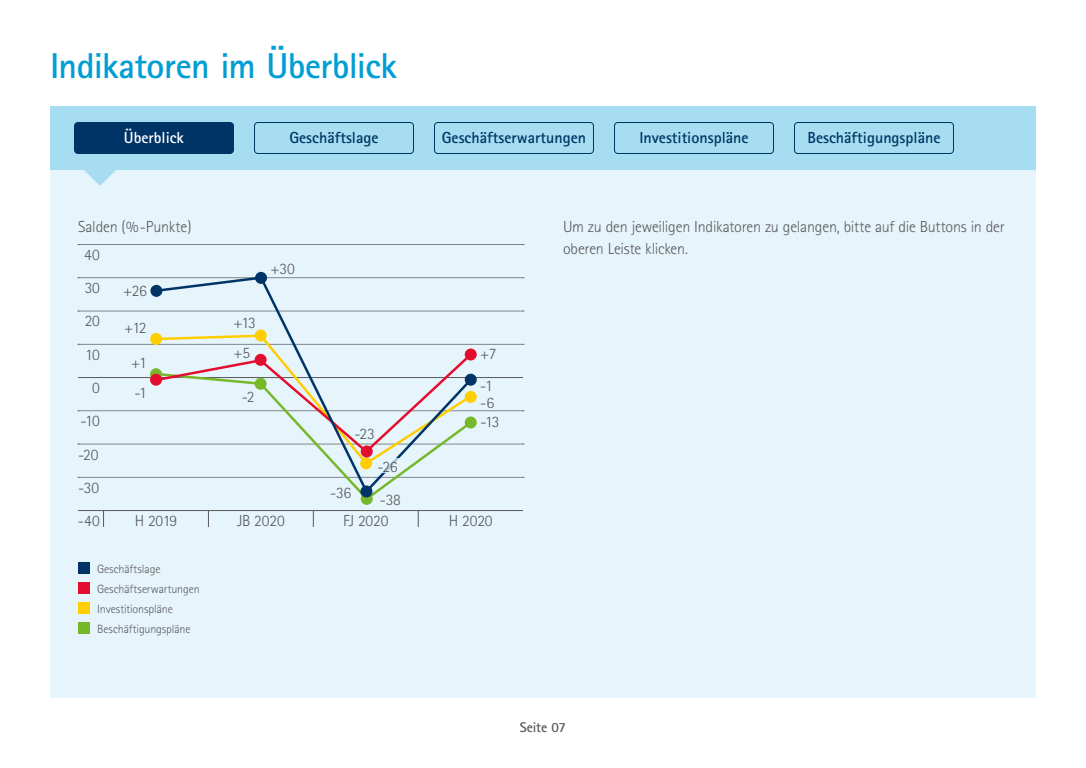
<style>
.page{position:relative;width:1086px;height:768px;background:#fff}
.page>*{position:absolute;margin:0;border:0;box-sizing:border-box;transform-origin:0 0}
.Headline_Kategorie_2{font:700 36px "Rotis Sans Serif";letter-spacing:-.015em;color:#009ed4}
.Fliesstext_10_pt_tit{font:300 16px/22px "Rotis Sans Serif";letter-spacing:-.015em;color:#58585a}
.t1{font:700 16px "Rotis Sans Serif";color:#036}
.t2{font:700 16px "Rotis Sans Serif";color:#fff}
.Headline_Kategorie_2-2{font:700 14px "Rotis Sans Serif";letter-spacing:-.02em;color:#58585a}
.Fliesstext_10_pt_tit-2{font:300 12px "Rotis Sans Serif";letter-spacing:-.01em;color:#58585a}
</style>
<div class="page">
<div style="left:50px;top:106px;width:986px;height:592px;background:#e6f5fb"></div>
<div style="left:50px;top:106px;width:986px;height:64px;background:#a6ddf0"></div>
<svg style="left:84px;top:170px;width:32px;height:16px"></svg>
<div style="left:434px;top:122px;width:160px;height:32px;border:1px solid #036;border-radius:4px"></div>
<div style="left:254px;top:122px;width:160px;height:32px;border:1px solid #036;border-radius:4px"></div>
<div style="left:614px;top:122px;width:160px;height:32px;border:1px solid #036;border-radius:4px"></div>
<div style="left:794px;top:122px;width:160px;height:32px;border:1px solid #036;border-radius:4px"></div>
<div style="left:74px;top:122px;width:160px;height:32px;background:#036;border-radius:4px"></div>
<svg style="left:78px;top:244px;width:446px;height:1px"></svg>
<hr style="left:78px;top:510px;width:445px;height:1px;background:#58585a">
<svg style="left:78px;top:477px;width:446px;height:1px"></svg>
<svg style="left:78px;top:344px;width:446px;height:1px"></svg>
<svg style="left:78px;top:311px;width:446px;height:1px"></svg>
<svg style="left:78px;top:278px;width:446px;height:1px"></svg>
<svg style="left:103px;top:511px;width:1px;height:16px"></svg>
<svg style="left:208px;top:511px;width:1px;height:16px"></svg>
<svg style="left:313px;top:511px;width:1px;height:16px"></svg>
<svg style="left:418px;top:511px;width:1px;height:16px"></svg>
<div style="left:361px;top:493px;width:12px;height:12px;background:#76b82a;border-radius:50%"></div>
<div style="left:150px;top:333px;width:12px;height:12px;background:#ffce00;border-radius:50%"></div>
<svg style="left:78px;top:351px;width:446px;height:94px"></svg>
<svg style="left:154px;top:274px;width:320px;height:222px"></svg>
<div style="left:465px;top:374px;width:12px;height:12px;background:#036;border-radius:50%"></div>
<div style="left:150px;top:285px;width:12px;height:12px;background:#036;border-radius:50%"></div>
<div style="left:255px;top:272px;width:12px;height:12px;background:#036;border-radius:50%"></div>
<div style="left:360px;top:486px;width:12px;height:12px;background:#036;border-radius:50%"></div>
<svg style="left:376px;top:459px;width:23px;height:14px"></svg>
<div style="left:78px;top:562px;width:12px;height:12px;background:#036"></div>
<div style="left:78px;top:582px;width:12px;height:12px;background:#e40d2e"></div>
<div style="left:78px;top:602px;width:12px;height:12px;background:#ffce00"></div>
<div style="left:78px;top:622px;width:12px;height:12px;background:#76b82a"></div>
<p class="Headline_Kategorie_2" style="left:50px;top:44px;width:349px">Indikatoren im Überblick</p>
<p class="t2" style="left:124px;top:128px;width:62px">Überblick</p>
<p class="t1" style="left:289px;top:128px;width:91px">Geschäftslage</p>
<p class="t1" style="left:442px;top:128px;width:146px">Geschäftserwartungen</p>
<p class="t1" style="left:639px;top:128px;width:111px">Investitionspläne</p>
<p class="t1" style="left:807px;top:128px;width:135px">Beschäftigungspläne</p>
<p class="Fliesstext_10_pt_tit" style="left:78px;top:216px;width:115px">Salden (%-Punkte)</p>
<p class="Fliesstext_10_pt_tit" style="left:84px;top:243px;width:17px">40</p>
<p class="Fliesstext_10_pt_tit" style="left:271px;top:258px;width:26px">+30</p>
<p class="Fliesstext_10_pt_tit" style="left:85px;top:277px;width:17px">30</p>
<p class="Fliesstext_10_pt_tit" style="left:123px;top:279px;width:25px">+26</p>
<p class="Fliesstext_10_pt_tit" style="left:85px;top:310px;width:17px">20</p>
<p class="Fliesstext_10_pt_tit" style="left:124px;top:317px;width:24px">+12</p>
<p class="Fliesstext_10_pt_tit" style="left:233px;top:312px;width:24px">+13</p>
<p class="Fliesstext_10_pt_tit" style="left:85px;top:343px;width:16px">10</p>
<p class="Fliesstext_10_pt_tit" style="left:131px;top:352px;width:17px">+1</p>
<p class="Fliesstext_10_pt_tit" style="left:233px;top:341px;width:18px">+5</p>
<p class="Fliesstext_10_pt_tit" style="left:480px;top:343px;width:18px">+7</p>
<p class="Fliesstext_10_pt_tit" style="left:92px;top:377px;width:9px">0</p>
<p class="Fliesstext_10_pt_tit" style="left:134px;top:382px;width:14px">-1</p>
<p class="Fliesstext_10_pt_tit" style="left:242px;top:386px;width:14px">-2</p>
<p class="Fliesstext_10_pt_tit" style="left:480px;top:375px;width:14px">-1</p>
<p class="Fliesstext_10_pt_tit" style="left:480px;top:392px;width:15px">-6</p>
<p class="Fliesstext_10_pt_tit" style="left:80px;top:410px;width:21px">-10</p>
<p class="Fliesstext_10_pt_tit" style="left:354px;top:423px;width:22px">-23</p>
<p class="Fliesstext_10_pt_tit" style="left:480px;top:411px;width:21px">-13</p>
<p class="Fliesstext_10_pt_tit" style="left:78px;top:443px;width:22px">-20</p>
<p class="Fliesstext_10_pt_tit" style="left:377px;top:455px;width:22px">-26</p>
<p class="Fliesstext_10_pt_tit" style="left:78px;top:477px;width:23px">-30</p>
<p class="Fliesstext_10_pt_tit" style="left:330px;top:481px;width:22px">-36</p>
<p class="Fliesstext_10_pt_tit" style="left:380px;top:488px;width:23px">-38</p>
<p class="Fliesstext_10_pt_tit" style="left:78px;top:510px;width:24px">-40</p>
<p class="Fliesstext_10_pt_tit" style="left:135px;top:510px;width:44px">H 2019</p>
<p class="Fliesstext_10_pt_tit" style="left:237px;top:510px;width:49px">JB 2020</p>
<p class="Fliesstext_10_pt_tit" style="left:343px;top:510px;width:47px">FJ 2020</p>
<p class="Fliesstext_10_pt_tit" style="left:449px;top:510px;width:45px">H 2020</p>
<p class="Fliesstext_10_pt_tit-2" style="left:97px;top:562px;width:65px">Geschäftslage</p>
<p class="Fliesstext_10_pt_tit-2" style="left:97px;top:582px;width:104px">Geschäftserwartungen</p>
<p class="Fliesstext_10_pt_tit-2" style="left:97px;top:602px;width:77px">Investitionspläne</p>
<p class="Fliesstext_10_pt_tit-2" style="left:97px;top:622px;width:95px">Beschäftigungspläne</p>
<p class="Fliesstext_10_pt_tit" style="left:563px;top:216px;width:443px">Um zu den jeweiligen Indikatoren zu gelangen, bitte auf die Buttons in der oberen Leiste klicken.</p>
<p class="Headline_Kategorie_2-2" style="left:520px;top:718px;width:48px">Seite 07</p>
</div>
